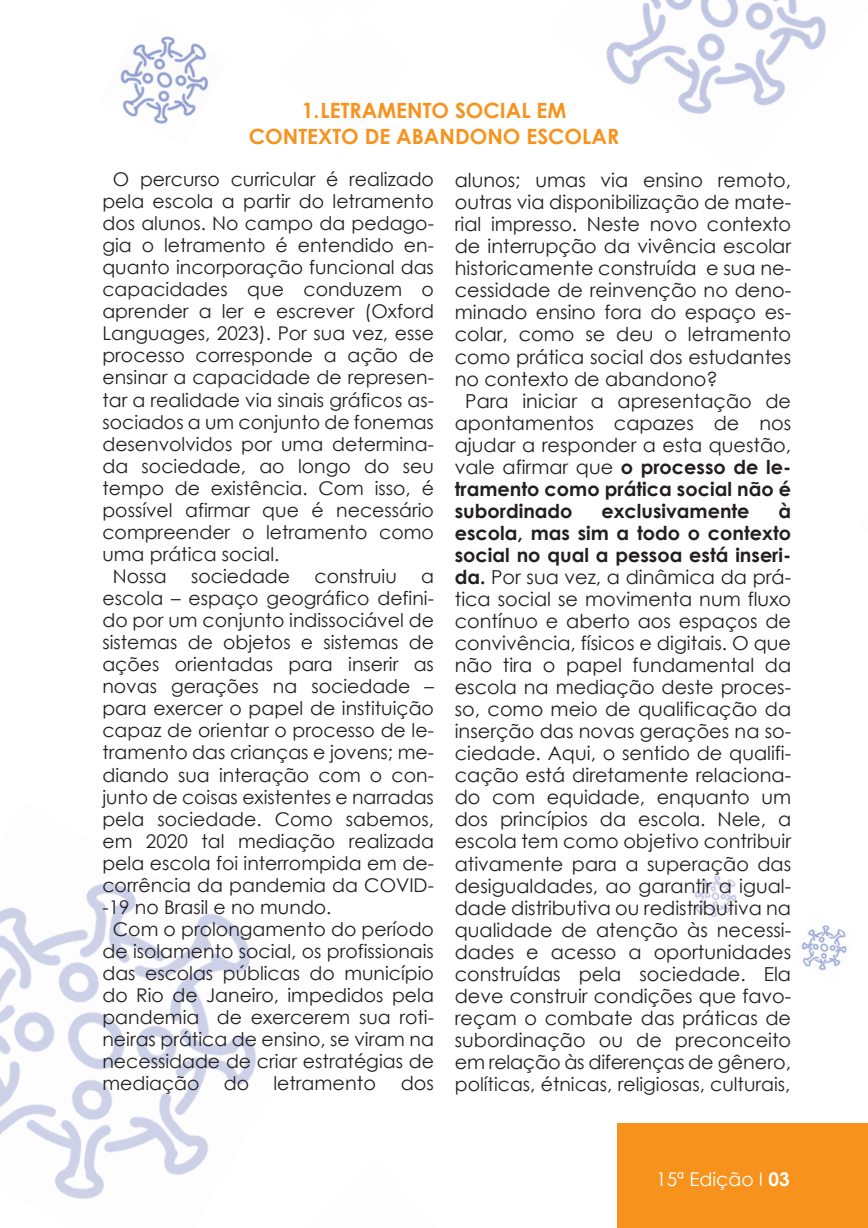
<style>
.page{position:relative;width:868px;height:1228px;background:#fff}
.page>*{position:absolute;margin:0;border:0;box-sizing:border-box;transform-origin:0 0}
.t1{font:700 21px/25.2px "Century Gothic";color:#f7931d;text-align:center}
.t2{font:19.25px/22px "Century Gothic";color:#231f20;text-align:justify}
.t3{font:700 19.25px "Century Gothic";color:#231f20}
.t4{font:18.9px "Century Gothic";color:#231f20}
.t5{font:18.9px "Century Gothic";color:#fff}
.s1{font-size:19.25px}
.s2{font-weight:700}
</style>
<div class="page">
<div style="left:617px;top:1124px;width:251px;height:104px;background:#f7931d"></div>
<img style="left:694px;top:875px;width:43px;height:42px">
<img style="left:801px;top:925px;width:46px;height:46px">
<img style="left:120px;top:36px;width:89px;height:88px">
<img style="left:203px;top:913px;width:46px;height:66px">
<img style="left:240px;top:947px;width:11px;height:32px">
<img style="left:86px;top:883px;width:117px;height:103px">
<img style="left:192px;top:986px;width:15px;height:92px">
<img style="left:199px;top:1020px;width:57px;height:66px">
<img style="left:0;top:899px;width:192px;height:96px">
<img style="left:0;top:926px;width:180px;height:69px">
<img style="left:0;top:954px;width:168px;height:41px">
<img style="left:0;top:981px;width:156px;height:14px">
<img style="left:201px;top:1136px;width:7px;height:27px">
<img style="left:0;top:995px;width:193px;height:83px">
<img style="left:0;top:1023px;width:182px;height:55px">
<img style="left:0;top:1050px;width:170px;height:28px">
<img style="left:0;top:1078px;width:201px;height:94px">
<img style="left:0;top:1105px;width:189px;height:70px">
<img style="left:0;top:1133px;width:169px;height:42px">
<img style="left:0;top:1146px;width:129px;height:51px">
<img style="left:0;top:1174px;width:96px;height:25px">
<img style="left:815px;top:16px;width:11px;height:33px">
<img style="left:800px;top:16px;width:15px;height:34px">
<img style="left:785px;top:0;width:15px;height:49px">
<img style="left:754px;top:0;width:31px;height:106px">
<img style="left:687px;top:3px;width:67px;height:111px">
<img style="left:678px;top:0;width:61px;height:111px">
<img style="left:678px;top:0;width:46px;height:103px">
<img style="left:624px;top:0;width:70px;height:89px">
<img style="left:614px;top:0;width:65px;height:82px">
<img style="left:610px;top:0;width:53px;height:74px">
<img style="left:606px;top:0;width:42px;height:67px">
<img style="left:606px;top:0;width:12px;height:53px">
<p class="t1" style="left:249px;top:97px;width:372px">1.LETRAMENTO SOCIAL EM<br>CONTEXTO DE ABANDONO ESCOLAR</p>
<p class="t4" style="left:113px;top:166px;width:323px">O percurso curricular é realizado</p>
<p class="t4" style="left:102px;top:188px;width:333px">pela escola a partir do letramento</p>
<p class="t4" style="left:102px;top:210px;width:333px">dos alunos. No campo da pedago-</p>
<p class="t4" style="left:102px;top:232px;width:333px">gia o letramento é entendido en-</p>
<p class="t4" style="left:102px;top:254px;width:333px">quanto incorporação funcional das</p>
<p class="t4" style="left:102px;top:276px;width:333px">capacidades que conduzem o</p>
<p class="t4" style="left:102px;top:298px;width:333px">aprender a ler e escrever (Oxford</p>
<p class="t4" style="left:102px;top:320px;width:333px">Languages, 2023). Por sua vez, esse</p>
<p class="t4" style="left:102px;top:342px;width:333px">processo corresponde a ação de</p>
<p class="t4" style="left:102px;top:364px;width:333px">ensinar a capacidade de represen-</p>
<p class="t4" style="left:102px;top:386px;width:333px">tar a realidade via sinais gráficos as-</p>
<p class="t4" style="left:102px;top:408px;width:333px">sociados a um conjunto de fonemas</p>
<p class="t4" style="left:102px;top:431px;width:333px">desenvolvidos por uma determina-</p>
<p class="t4" style="left:102px;top:453px;width:333px">da sociedade, ao longo do seu</p>
<p class="t4" style="left:102px;top:475px;width:333px">tempo de existência. Com isso, é</p>
<p class="t4" style="left:102px;top:497px;width:333px">possível afirmar que é necessário</p>
<p class="t4" style="left:102px;top:519px;width:333px">compreender o letramento como</p>
<p class="t4" style="left:102px;top:541px;width:179px">uma prática social.</p>
<p class="t4" style="left:113px;top:563px;width:55px">Nossa</p>
<p class="t4" style="left:191px;top:563px;width:101px">sociedade</p>
<p class="t4" style="left:314px;top:563px;width:84px">construiu</p>
<p class="t4" style="left:421px;top:563px;width:14px">a</p>
<p class="t4" style="left:102px;top:585px;width:333px">escola – espaço geográfico defini-</p>
<p class="t4" style="left:102px;top:607px;width:333px">do por um conjunto indissociável de</p>
<p class="t4" style="left:102px;top:629px;width:333px">sistemas de objetos e sistemas de</p>
<p class="t4" style="left:102px;top:651px;width:333px">ações orientadas para inserir as</p>
<p class="t4" style="left:102px;top:673px;width:333px">novas gerações na sociedade –</p>
<p class="t4" style="left:102px;top:695px;width:333px">para exercer o papel de instituição</p>
<p class="t4" style="left:102px;top:717px;width:333px">capaz de orientar o processo de le-</p>
<p class="t4" style="left:102px;top:739px;width:333px">tramento das crianças e jovens; me-</p>
<p class="t4" style="left:102px;top:761px;width:333px">diando sua interação com o con-</p>
<p class="t4" style="left:102px;top:783px;width:333px">junto de coisas existentes e narradas</p>
<p class="t4" style="left:102px;top:805px;width:333px">pela sociedade. Como sabemos,</p>
<p class="t4" style="left:102px;top:828px;width:333px">em 2020 tal mediação realizada</p>
<p class="t4" style="left:102px;top:850px;width:333px">pela escola foi interrompida em de-</p>
<p class="t4" style="left:102px;top:872px;width:333px">corrência da pandemia da COVID-</p>
<p class="t4" style="left:102px;top:894px;width:231px">-19 no Brasil e no mundo.</p>
<p class="t4" style="left:113px;top:916px;width:323px">Com o prolongamento do período</p>
<p class="t4" style="left:102px;top:938px;width:333px">de isolamento social, os profissionais</p>
<p class="t4" style="left:102px;top:960px;width:333px">das escolas públicas do município</p>
<p class="t4" style="left:102px;top:982px;width:333px">do Rio de Janeiro, impedidos pela</p>
<p class="t4" style="left:102px;top:1004px;width:333px">pandemia de exercerem sua roti-</p>
<p class="t4" style="left:102px;top:1026px;width:333px">neiras prática de ensino, se viram na</p>
<p class="t4" style="left:102px;top:1048px;width:333px">necessidade de criar estratégias de</p>
<p class="t4" style="left:102px;top:1070px;width:99px">mediação</p>
<p class="t4" style="left:224px;top:1070px;width:27px">do</p>
<p class="t4" style="left:273px;top:1070px;width:104px">letra<span class="s1">mento</span></p>
<p class="t2" style="left:401px;top:1072px;width:35px">dos</p>
<p class="t2" style="left:455px;top:169px;width:338px">alunos; umas via ensino remoto,</p>
<p class="t2" style="left:455px;top:191px;width:338px">outras via disponibilização de mate-</p>
<p class="t2" style="left:455px;top:213px;width:338px">rial impresso. Neste novo contexto</p>
<p class="t2" style="left:455px;top:235px;width:338px">de interrupção da vivência escolar</p>
<p class="t2" style="left:455px;top:257px;width:338px">historicamente construída e sua ne-</p>
<p class="t2" style="left:455px;top:279px;width:338px">cessidade de reinvenção no deno-</p>
<p class="t2" style="left:455px;top:301px;width:338px">minado ensino fora do espaço es-</p>
<p class="t2" style="left:455px;top:323px;width:338px">colar, como se deu o letramento</p>
<p class="t2" style="left:455px;top:345px;width:338px">como prática social dos estudantes</p>
<p class="t2" style="left:455px;top:367px;width:264px">no contexto de abandono?</p>
<p class="t2" style="left:465px;top:389px;width:327px">Para iniciar a apresentação de</p>
<p class="t2" style="left:455px;top:411px;width:338px">apontamentos capazes de nos</p>
<p class="t2" style="left:455px;top:433px;width:338px">ajudar a responder a esta questão,</p>
<p class="t2" style="left:455px;top:455px;width:338px">vale afirmar que <span class="s2">o processo de le-</span></p>
<p class="t3" style="left:455px;top:474px;width:338px">tramento como prática social não é</p>
<p class="t3" style="left:455px;top:496px;width:119px">subordinado</p>
<p class="t3" style="left:601px;top:496px;width:150px">exclusivamente</p>
<p class="t2" style="left:455px;top:499px;width:338px;text-indent:324px"><span class="s2">à escola, mas sim a todo o contexto social no qual a pessoa está inseri&shy;da.</span> Por sua vez, a dinâmica da prá&shy;tica social se movimenta num fluxo contínuo e aberto aos espaços de convivência, físicos e digitais. O que não tira o papel fundamental da escola na mediação deste proces&shy;so, como meio de qualificação da inserção das novas gerações na so&shy;ciedade. Aqui, o sentido de qualifi&shy;cação está diretamente relaciona&shy;do com equidade, enquanto um dos princípios da escola. Nele, a escola tem como objetivo contribuir ativamente para a superação das desigualdades, ao garantir a igual&shy;dade distributiva ou redistributiva na qualidade de atenção às necessi&shy;dades e acesso a oportunidades construídas pela sociedade. Ela deve construir condições que favo&shy;reçam o combate das práticas de subordinação ou de preconceito em relação às diferenças de gênero,</p>
<p class="t4" style="left:455px;top:1071px;width:337px">políticas, étnicas, religiosas, culturais,</p>
<p class="t5" style="left:656px;top:1165px;width:135px">15ª Edição I <span class="s2">03</span></p>
</div>
